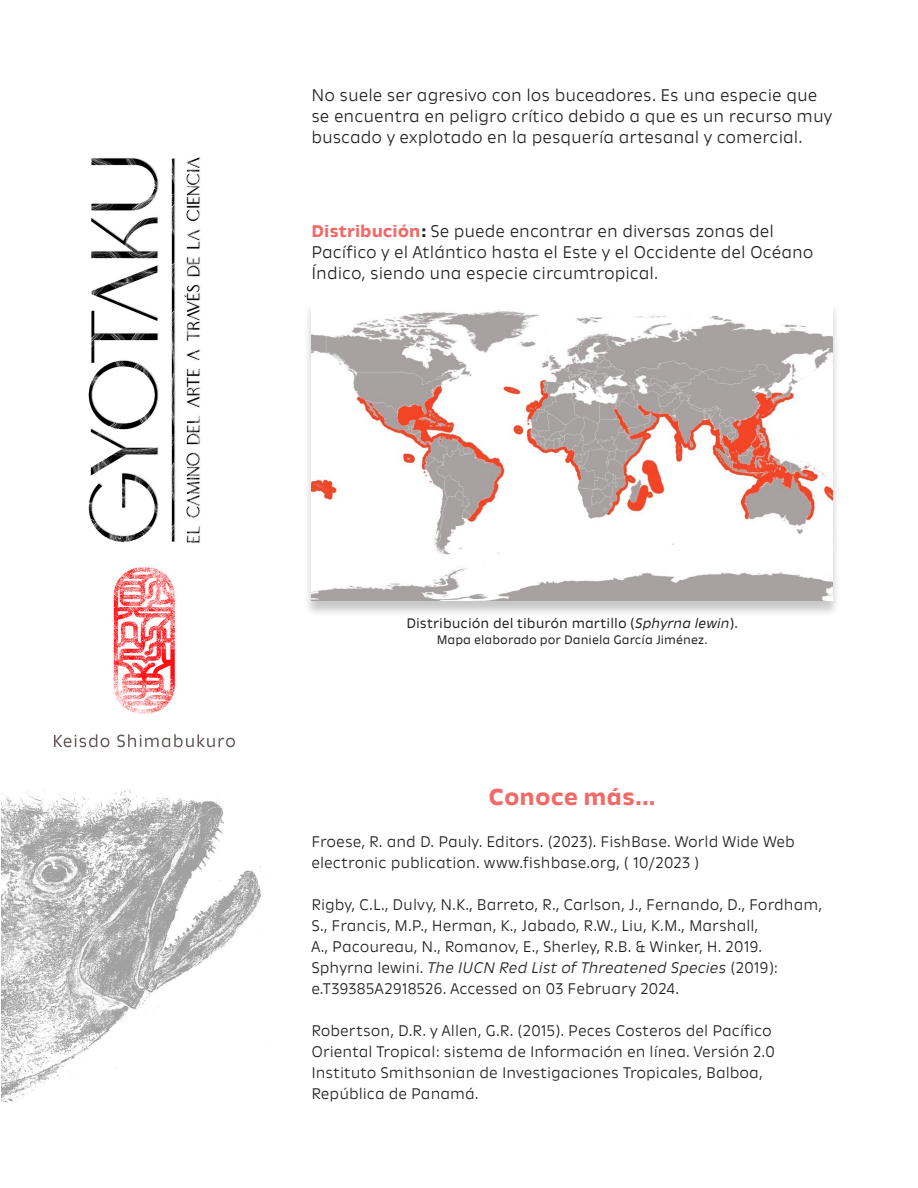
<style>
.page{position:relative;width:918px;height:1188px;background:#fff}
.page>*{position:absolute;margin:0;border:0;box-sizing:border-box;transform-origin:0 0}
.Parrafo_general{font:700 22.5px "New Nord";color:#f16a68}
.Parrafo_general-2{font:300 16.5px/21px "New Nord";color:#231f20}
.Parrafo_general-3{font:300 15px/21px "New Nord";color:#231f20}
.pie_de_foto{font:13.5px "New Nord";color:#231f20}
.pie_de_foto-2{font:12px "New Nord";color:#231f20}
.s1{font-weight:700;color:#f16a68}
.s2{font-weight:700}
.s3{font-style:italic}
</style>
<div class="page">
<img style="left:2px;top:157px;width:260px;height:945px">
<div style="left:303px;top:302px;width:538px;height:315px;background:#231f20;opacity:.25"></div>
<img style="left:311px;top:302px;width:522px;height:299px">
<p class="Parrafo_general-2" style="left:311px;top:84px;width:522px">No suele ser agresivo con los buceadores. Es una especie que se encuentra en peligro crítico debido a que es un recurso muy buscado y explotado en la pesquería artesanal y comercial.</p>
<p class="Parrafo_general-2" style="left:311px;top:220px;width:504px"><span class="s1">Distribución</span><span class="s2">:</span> Se puede encontrar en diversas zonas del<br>Pacífico y el Atlántico hasta el Este y el Occidente del Océano<br>Índico, siendo una especie circumtropical.</p>
<p class="pie_de_foto" style="left:406px;top:615px;width:333px">Distribución del tiburón martillo (<span class="s3">Sphyrna lewin</span>).</p>
<p class="pie_de_foto-2" style="left:437px;top:633px;width:272px">Mapa elaborado por Daniela García Jiménez.</p>
<p class="Parrafo_general" style="left:489px;top:782px;width:169px">Conoce más...</p>
<p class="Parrafo_general-3" style="left:311px;top:830px;width:485px">Froese, R. and D. Pauly. Editors. (2023). FishBase. World Wide Web electronic publication. www.fishbase.org, ( 10/2023 )</p>
<p class="Parrafo_general-3" style="left:311px;top:893px;width:512px">Rigby, C.L., Dulvy, N.K., Barreto, R., Carlson, J., Fernando, D., Fordham, S., Francis, M.P., Herman, K., Jabado, R.W., Liu, K.M., Marshall,<br>A., Pacoureau, N., Romanov, E., Sherley, R.B. &amp; Winker, H. 2019.<br>Sphyrna lewini. <span class="s3">The IUCN Red List of Threatened Species</span> (2019): e.T39385A2918526. Accessed on 03 February 2024.</p>
<p class="Parrafo_general-3" style="left:311px;top:1019px;width:465px">Robertson, D.R. y Allen, G.R. (2015). Peces Costeros del Pacífico Oriental Tropical: sistema de Información en línea. Versión 2.0<br>Instituto Smithsonian de Investigaciones Tropicales, Balboa, República de Panamá.</p>
</div>
